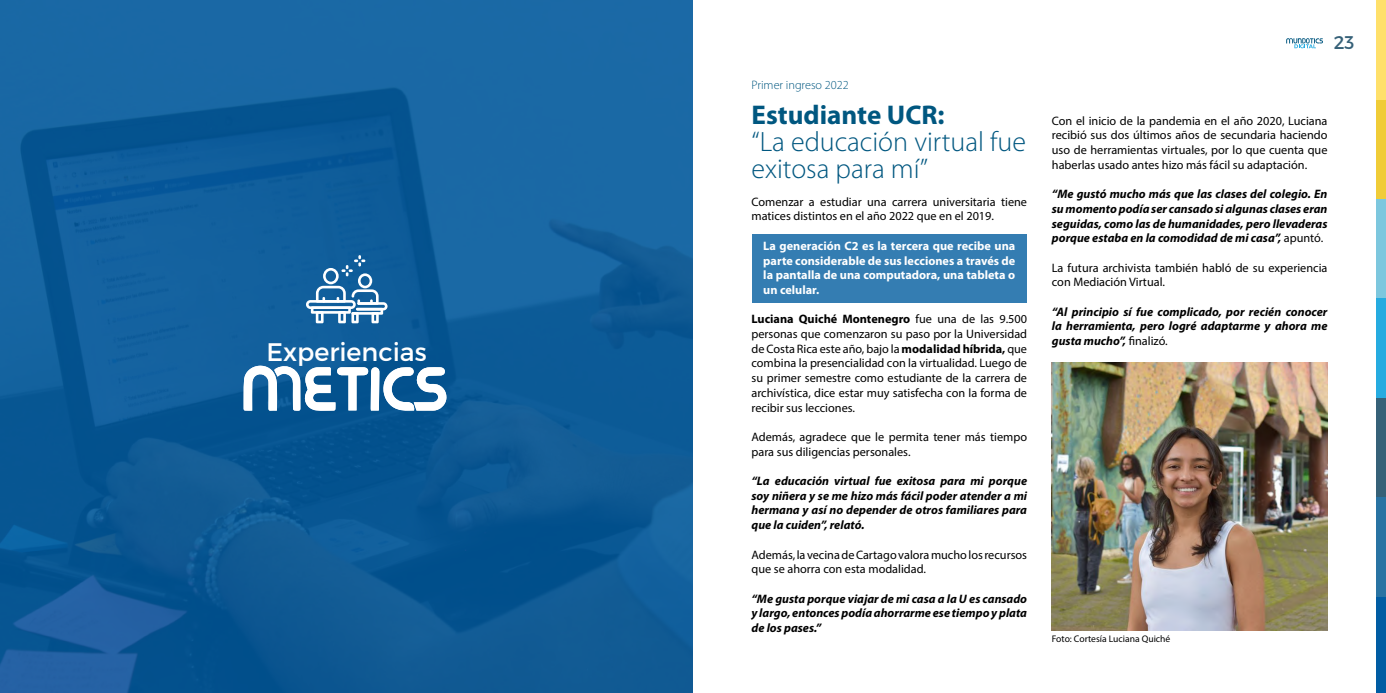
<style>
.page{position:relative;width:1386px;height:693px;background:#fff}
.page>*{position:absolute;margin:0;border:0;box-sizing:border-box;transform-origin:0 0}
.t1{font:300 28px/27.1px "Myriad Pro";color:#005780}
.t2{font:700 27.12px "Myriad Pro";color:#005780}
.t3{font:25.38px "Trueno Rg";color:#fff}
.t4{font:18.38px "Trueno Rg";color:#366178}
.t5{font:12.25px/14.7px "Myriad Pro";color:#000}
.t6{font:italic 700 12.25px/14.7px "Myriad Pro";color:#000;text-align:justify}
.t7{font:700 12.25px/14.7px "Myriad Pro";color:#fff;text-align:justify}
.t8{font:300 12.25px "Myriad Pro";color:#005780}
.t9{font:9.62px "Myriad Pro";color:#000}
.s1{font-weight:700}
.s2{font-weight:400;font-style:normal}
</style>
<div class="page">
<img style="left:0;top:0;width:693px;height:693px">
<svg style="left:306px;top:255px;width:82px;height:68px"></svg>
<svg style="left:243px;top:363px;width:204px;height:48px"></svg>
<div style="left:752px;top:234px;width:275px;height:68px;background:#347db2"></div>
<img style="left:1052px;top:362px;width:276px;height:269px">
<div style="left:1377px;top:596px;width:9px;height:97px;background:#005ca3"></div>
<div style="left:1377px;top:497px;width:9px;height:99px;background:#2973a3"></div>
<div style="left:1377px;top:398px;width:9px;height:99px;background:#366178"></div>
<div style="left:1377px;top:298px;width:9px;height:99px;background:#26abe0"></div>
<div style="left:1377px;top:199px;width:9px;height:99px;background:#7dc7de"></div>
<div style="left:1377px;top:99px;width:9px;height:100px;background:#f0cc38"></div>
<div style="left:1377px;top:0;width:9px;height:99px;background:#ffe06b"></div>
<svg style="left:1286px;top:38px;width:37px;height:10px"></svg>
<h3 class="t3" style="left:267px;top:337px;width:162px">Experiencias</h3>
<p class="t8" style="left:751px;top:77px;width:99px">Primer ingreso 2022</p>
<h2 class="t2" style="left:751px;top:97px;width:195px">Estudiante UCR:</h2>
<h1 class="t1" style="left:751px;top:128px;width:276px">“La educación virtual fue exitosa para mí”</h1>
<p class="t5" style="left:751px;top:194px;width:277px">Comenzar a estudiar una carrera universitaria tiene matices distintos en el año 2022 que en el 2019.</p>
<p class="t7" style="left:763px;top:238px;width:254px">La generación C2 es la tercera que recibe una parte considerable de sus lecciones a través de la pantalla de una computadora, una tableta o un celular.</p>
<p class="t5" style="left:751px;top:312px;width:277px;text-align:justify"><span class="s1">Luciana Quiché Montenegro</span> fue una de las 9.500 personas que comenzaron su paso por la Universidad de Costa Rica este año, bajo la <span class="s1">modalidad híbrida,</span> que combina la presencialidad con la virtualidad. Luego de su primer semestre como estudiante de la carrera de archivística, dice estar muy satisfecha con la forma de recibir sus lecciones.</p>
<p class="t5" style="left:751px;top:429px;width:277px">Además, agradece que le permita tener más tiempo para sus diligencias personales.</p>
<p class="t6" style="left:751px;top:473px;width:277px">“La educación virtual fue exitosa para mi porque soy niñera y se me hizo más fácil poder atender a mi hermana y así no depender de otros familiares para que la cuiden”, relató.</p>
<p class="t5" style="left:751px;top:547px;width:277px">Además, la vecina de Cartago valora mucho los recursos que se ahorra con esta modalidad.</p>
<p class="t6" style="left:751px;top:591px;width:277px">“Me gusta porque viajar de mi casa a la U es cansado y largo, entonces podía ahorrarme ese tiempo y plata de los pases.”</p>
<h3 class="t4" style="left:1334px;top:31px;width:22px">23</h3>
<p class="t5" style="left:1052px;top:113px;width:277px;text-align:justify">Con el inicio de la pandemia en el año 2020, Luciana recibió sus dos últimos años de secundaria haciendo uso de herramientas virtuales, por lo que cuenta que haberlas usado antes hizo más fácil su adaptación.</p>
<p class="t6" style="left:1052px;top:186px;width:277px">“Me gustó mucho más que las clases del colegio. En su momento podía ser cansado si algunas clases eran seguidas, como las de humanidades, pero llevaderas porque estaba en la comodidad de mi casa”, <span class="s2">apuntó.</span></p>
<p class="t5" style="left:1052px;top:260px;width:277px">La futura archivista también habló de su experiencia con Mediación Virtual.</p>
<p class="t6" style="left:1052px;top:304px;width:277px">“Al principio sí fue complicado, por recién conocer la herramienta, pero logré adaptarme y ahora me gusta mucho”, <span class="s2">finalizó.</span></p>
<p class="t9" style="left:1052px;top:633px;width:120px">Foto: Cortesía Luciana Quiché</p>
</div>
